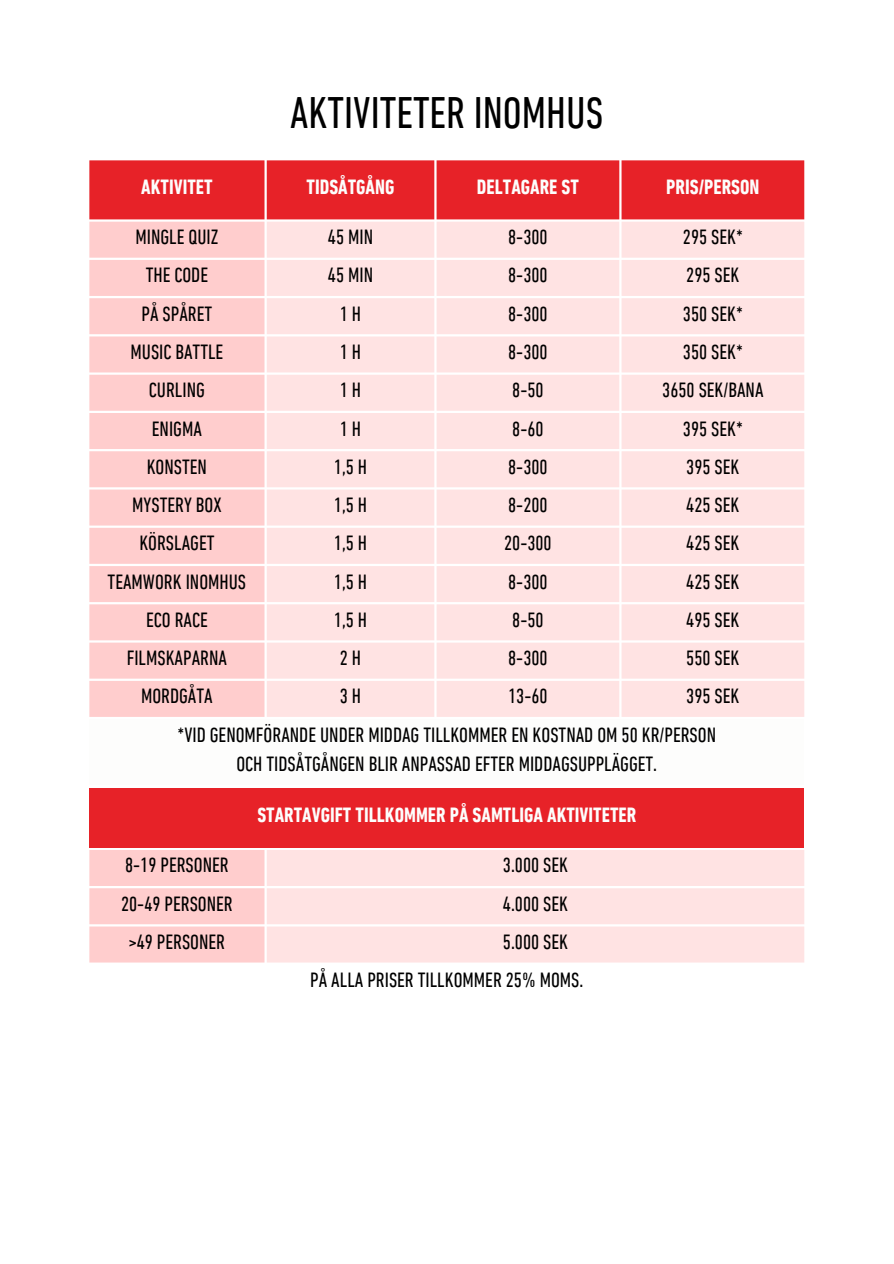
<style>
.page{position:relative;width:894px;height:1264px;background:#fff}
.page>*{position:absolute;margin:0;border:0;box-sizing:border-box;transform-origin:0 0}
.t1{font:condensed 45px "DIN Next LT Pro";color:#000}
.t2{font:condensed 21px "DIN Next LT Pro";color:#000}
.t3{font:700 condensed 21px "DIN Next LT Pro";color:#fdfdfc}
</style>
<div class="page">
<div style="left:89px;top:160px;width:715px;height:59px;background:#e72228"></div>
<svg style="left:89px;top:222px;width:175px;height:495px;background:#ffd0d0"></svg>
<svg style="left:267px;top:222px;width:537px;height:495px;background:#ffe4e4"></svg>
<div style="left:89px;top:788px;width:715px;height:59px;background:#e72228"></div>
<div style="left:89px;top:850px;width:175px;height:112px;background:#ffcdcd"></div>
<div style="left:267px;top:850px;width:537px;height:112px;background:#ffe3e3"></div>
<p class="t1" style="left:290px;top:94px;width:314px">AKTIVITETER INOMHUS</p>
<h1 class="t3" style="left:141px;top:178px;width:73px">AKTIVITET</h1>
<p class="t3" style="left:306px;top:178px;width:89px">TIDSÅTGÅNG</p>
<p class="t3" style="left:477px;top:178px;width:103px">DELTAGARE ST</p>
<p class="t3" style="left:666px;top:178px;width:95px">PRIS/PERSON</p>
<p class="t2" style="left:135px;top:228px;width:84px">MINGLE QUIZ</p>
<p class="t2" style="left:328px;top:228px;width:47px">45 MIN</p>
<p class="t2" style="left:508px;top:228px;width:41px">8-300</p>
<p class="t2" style="left:682px;top:228px;width:61px">295 SEK*</p>
<p class="t2" style="left:146px;top:267px;width:64px">THE CODE</p>
<p class="t2" style="left:328px;top:267px;width:47px">45 MIN</p>
<p class="t2" style="left:508px;top:267px;width:41px">8-300</p>
<p class="t2" style="left:686px;top:267px;width:55px">295 SEK</p>
<p class="t2" style="left:141px;top:305px;width:72px">PÅ SPÅRET</p>
<p class="t2" style="left:340px;top:305px;width:23px">1H</p>
<p class="t2" style="left:508px;top:305px;width:41px">8-300</p>
<p class="t2" style="left:682px;top:305px;width:61px">350 SEK*</p>
<p class="t2" style="left:130px;top:343px;width:94px">MUSIC BATTLE</p>
<p class="t2" style="left:340px;top:343px;width:23px">1H</p>
<p class="t2" style="left:508px;top:343px;width:41px">8-300</p>
<p class="t2" style="left:682px;top:343px;width:61px">350 SEK*</p>
<p class="t2" style="left:149px;top:381px;width:57px">CURLING</p>
<p class="t2" style="left:340px;top:381px;width:23px">1H</p>
<p class="t2" style="left:512px;top:381px;width:33px">8-50</p>
<p class="t2" style="left:662px;top:381px;width:103px">3650 SEK/BANA</p>
<p class="t2" style="left:152px;top:420px;width:51px">ENIGMA</p>
<p class="t2" style="left:340px;top:420px;width:23px">1H</p>
<p class="t2" style="left:512px;top:420px;width:33px">8-60</p>
<p class="t2" style="left:682px;top:420px;width:61px">395 SEK*</p>
<p class="t2" style="left:147px;top:458px;width:62px">KONSTEN</p>
<p class="t2" style="left:334px;top:458px;width:35px">1,5 H</p>
<p class="t2" style="left:508px;top:458px;width:41px">8-300</p>
<p class="t2" style="left:686px;top:458px;width:55px">395 SEK</p>
<p class="t2" style="left:132px;top:496px;width:91px">MYSTERY BOX</p>
<p class="t2" style="left:334px;top:496px;width:35px">1,5 H</p>
<p class="t2" style="left:508px;top:496px;width:41px">8-200</p>
<p class="t2" style="left:686px;top:496px;width:55px">425 SEK</p>
<p class="t2" style="left:139px;top:534px;width:77px">KÖRSLAGET</p>
<p class="t2" style="left:334px;top:534px;width:35px">1,5 H</p>
<p class="t2" style="left:504px;top:534px;width:49px">20-300</p>
<p class="t2" style="left:686px;top:534px;width:55px">425 SEK</p>
<p class="t2" style="left:108px;top:573px;width:140px">TEAMWORK INOMHUS</p>
<p class="t2" style="left:334px;top:573px;width:35px">1,5 H</p>
<p class="t2" style="left:508px;top:573px;width:41px">8-300</p>
<p class="t2" style="left:686px;top:573px;width:55px">425 SEK</p>
<p class="t2" style="left:146px;top:611px;width:63px">ECO RACE</p>
<p class="t2" style="left:334px;top:611px;width:35px">1,5 H</p>
<p class="t2" style="left:512px;top:611px;width:33px">8-50</p>
<p class="t2" style="left:686px;top:611px;width:55px">495 SEK</p>
<p class="t2" style="left:127px;top:649px;width:102px">FILMSKAPARNA</p>
<p class="t2" style="left:340px;top:649px;width:23px">2H</p>
<p class="t2" style="left:508px;top:649px;width:41px">8-300</p>
<p class="t2" style="left:686px;top:649px;width:55px">550 SEK</p>
<p class="t2" style="left:141px;top:687px;width:73px">MORDGÅTA</p>
<p class="t2" style="left:340px;top:687px;width:23px">3H</p>
<p class="t2" style="left:508px;top:687px;width:41px">13-60</p>
<p class="t2" style="left:686px;top:687px;width:55px">395 SEK</p>
<p class="t2" style="left:177px;top:726px;width:540px">*VID GENOMFÖRANDE UNDER MIDDAG TILLKOMMER EN KOSTNAD OM 50 KR/PERSON</p>
<p class="t2" style="left:236px;top:755px;width:422px">OCH TIDSÅTGÅNGEN BLIR ANPASSAD EFTER MIDDAGSUPPLÄGGET.</p>
<p class="t3" style="left:257px;top:806px;width:380px">STARTAVGIFT TILLKOMMER PÅ SAMTLIGA AKTIVITETER</p>
<p class="t2" style="left:125px;top:856px;width:105px">8-19 PERSONER</p>
<p class="t2" style="left:503px;top:856px;width:67px">3.000 SEK</p>
<p class="t2" style="left:121px;top:895px;width:113px">20-49 PERSONER</p>
<p class="t2" style="left:503px;top:895px;width:67px">4.000 SEK</p>
<p class="t2" style="left:129px;top:933px;width:98px">&gt;49 PERSONER</p>
<p class="t2" style="left:503px;top:933px;width:67px">5.000 SEK</p>
<p class="t2" style="left:310px;top:971px;width:274px">PÅ ALLA PRISER TILLKOMMER 25% MOMS.</p>
</div>
